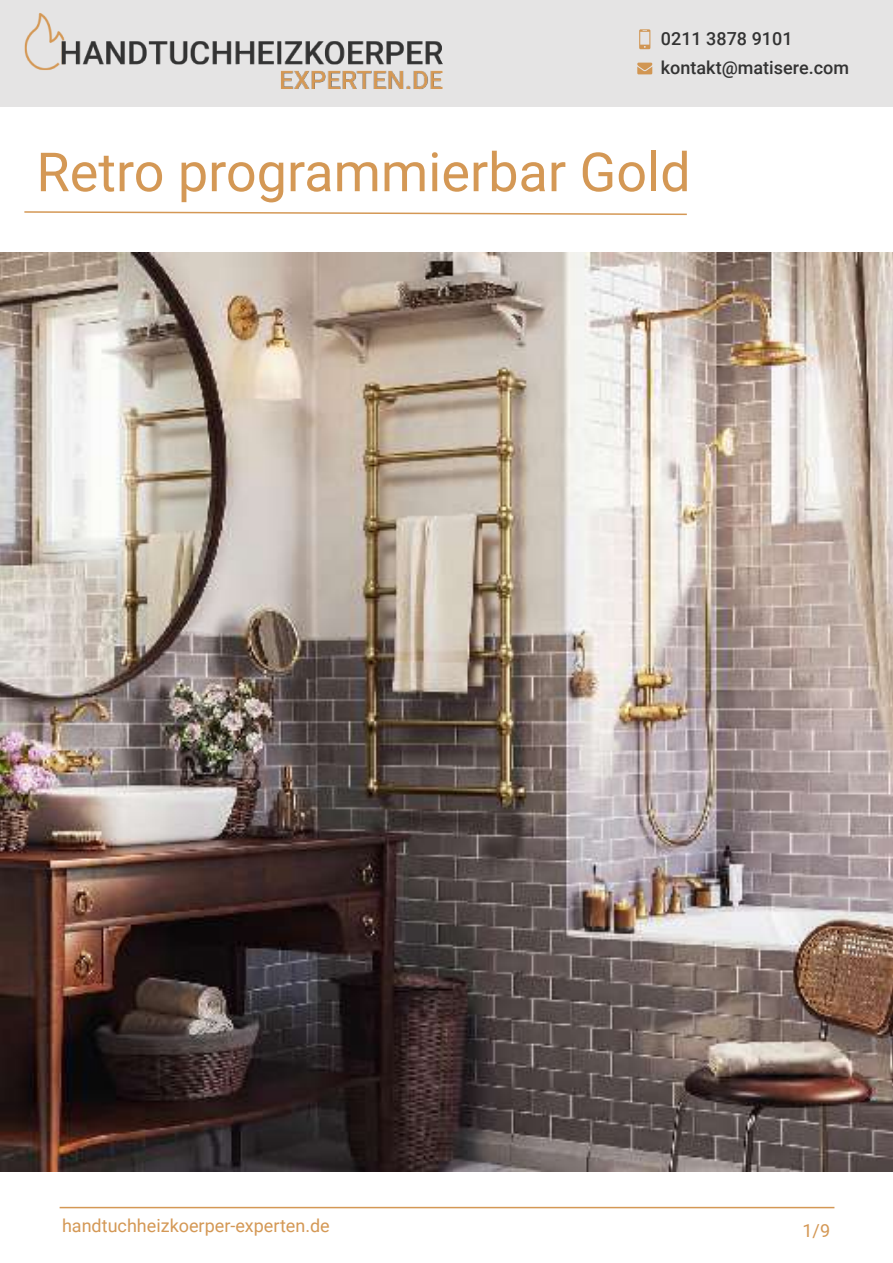
<style>
.page{position:relative;width:893px;height:1263px;background:#fff}
.page>*{position:absolute;margin:0;border:0;box-sizing:border-box;transform-origin:0 0}
.t1{font:54px "Roboto";color:#d49855}
.t2{font:18px "Roboto";color:#d49855}
.t3{font:500 18px/29.2px "Roboto";color:#333}
</style>
<div class="page">
<hr style="left:60px;top:1207px;width:774px;height:1px;background:#d49855">
<svg style="left:24px;top:211px;width:663px;height:5px"></svg>
<img style="left:0;top:253px;width:893px;height:919px">
<div style="left:0;top:1px;width:893px;height:106px;background:#e5e4e4"></div>
<svg style="left:639px;top:29px;width:11px;height:20px"></svg>
<svg style="left:637px;top:63px;width:15px;height:11px"></svg>
<img style="left:24px;top:0;width:422px;height:89px">
<p class="t3" style="left:661px;top:23px;width:190px">0211 3878 9101 kontakt@matisere.com</p>
<h1 class="t1" style="left:36px;top:134px;width:656px">Retro programmierbar Gold</h1>
<p class="t2" style="left:62px;top:1213px;width:269px">handtuchheizkoerper-experten.de</p>
<p class="t2" style="left:802px;top:1218px;width:29px">1/9</p>
</div>
